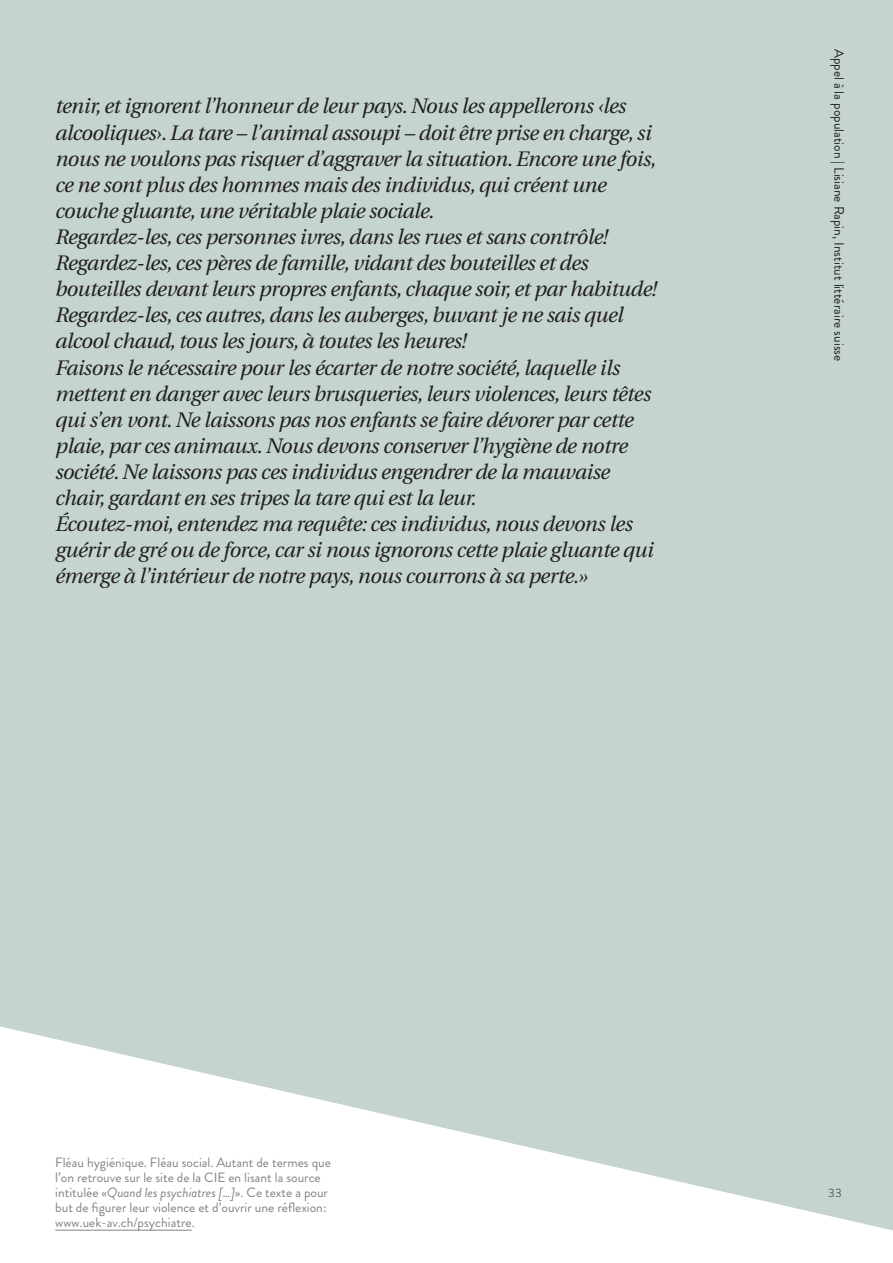
<style>
.page{position:relative;width:893px;height:1263px;background:#fff}
.page>*{position:absolute;margin:0;border:0;box-sizing:border-box;transform-origin:0 0}
.t1{font:italic 21px/26.1px "Utopia";letter-spacing:-.02em;color:#231f20}
.t2{font:13.5px/15px "Brandon Grotesque";color:#808285}
.t3{font:13.5px "Brandon Grotesque";color:#231f20}
.t4{font:300 12px "Brandon Grotesque";color:#231f20}
.s1{font-style:italic}
</style>
<div class="page">
<div style="left:0;top:0;width:893px;height:659px;background:#c5d5ce"></div>
<svg style="left:0;top:659px;width:893px;height:571px;fill:#c5d5ce"></svg>
<hr style="left:55px;top:1230px;width:137px;height:1px;background:#808285">
<p class="t1" style="left:55px;top:94px;width:603px">tenir, et ignorent l’honneur de leur pays. Nous les appellerons ‹les alcooliques›. La tare – l’animal assoupi – doit être prise en charge, si nous ne voulons pas risquer d’aggraver la situation. Encore une fois, ce ne sont plus des hommes mais des individus, qui créent une couche gluante, une véritable plaie sociale.<br>Regardez-les, ces personnes ivres, dans les rues et sans contrôle!<br>Regardez-les, ces pères de famille, vidant des bouteilles et des bouteilles devant leurs propres enfants, chaque soir, et par habitude!<br>Regardez-les, ces autres, dans les auberges, buvant je ne sais quel alcool chaud, tous les jours, à toutes les heures!<br>Faisons le nécessaire pour les écarter de notre société, laquelle ils mettent en danger avec leurs brusqueries, leurs violences, leurs têtes qui s’en vont. Ne laissons pas nos enfants se faire dévorer par cette plaie, par ces animaux. Nous devons conserver l’hygiène de notre société. Ne laissons pas ces individus engendrer de la mauvaise chair, gardant en ses tripes la tare qui est la leur.<br>Écoutez-moi, entendez ma requête: ces individus, nous devons les guérir de gré ou de force, car si nous ignorons cette plaie gluante qui émerge à l’intérieur de notre pays, nous courrons à sa perte.»</p>
<p class="t3" style="left:848px;top:49px;width:314px;rotate:90deg">Appel à la population | Lisiane Rapin, Institut littéraire suisse</p>
<p class="t2" style="left:55px;top:1155px;width:277px">Fléau hygiénique. Fléau social. Autant de termes que l’on retrouve sur le site de la CIE en lisant la source intitulée «<span class="s1">Quand les psychiatres […]</span>». Ce texte a pour but de figurer leur violence et d’ouvrir une réflexion: www.uek-av.ch/psychiatre.</p>
<p class="t4" style="left:828px;top:1184px;width:16px">33</p>
</div>
